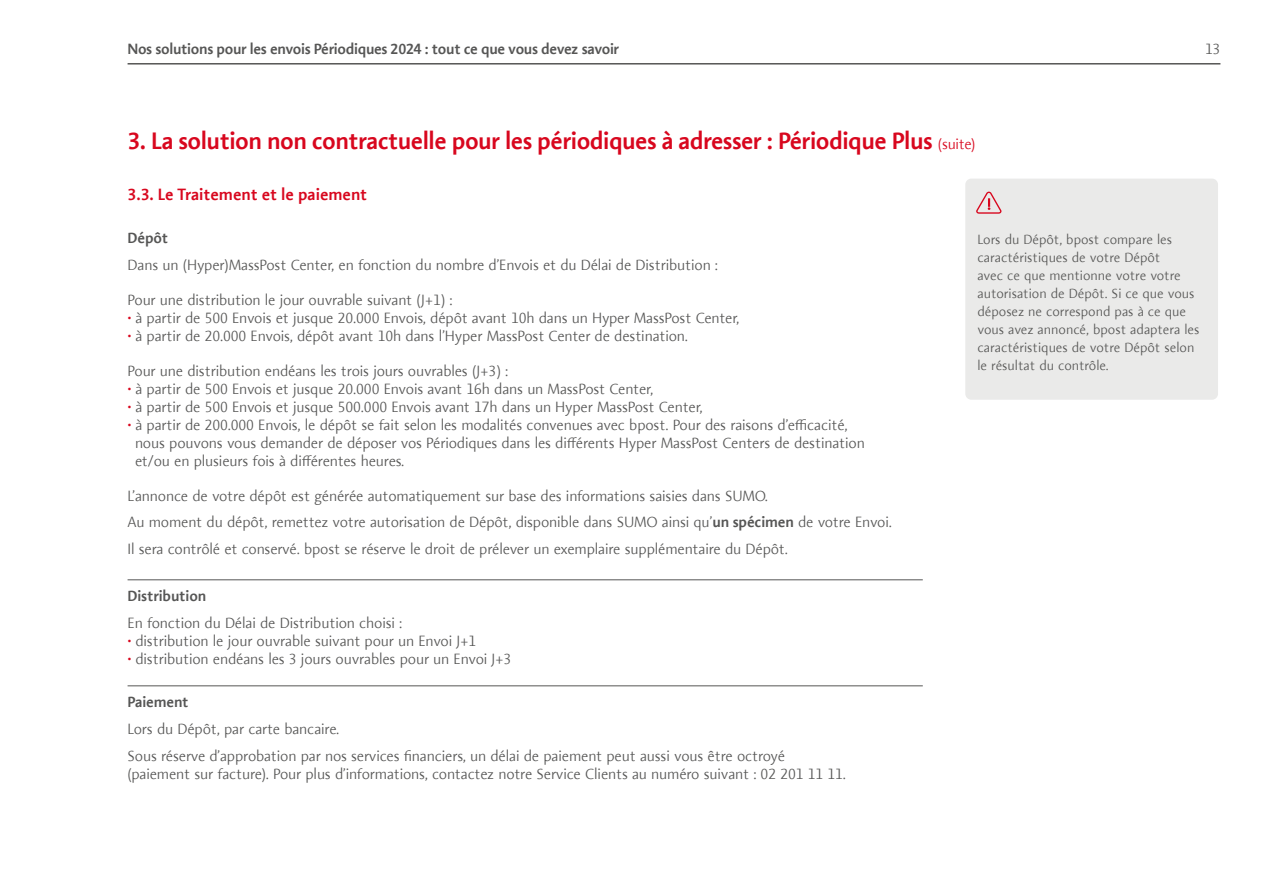
<style>
.page{position:relative;width:1263px;height:893px;background:#fff}
.page>*{position:absolute;margin:0;border:0;box-sizing:border-box;transform-origin:0 0}
.t1{font:600 24px "Aroma No 2 LT Com";letter-spacing:-.02em;color:#d8071e}
.t2{font:600 16.5px "Aroma No 2 LT Com";color:#d8071e}
.t3{font:300 15px/26.5px "Aroma No 2 LT Com";letter-spacing:-.01em;color:#565655}
.t4{font:600 15px "Aroma No 2 LT Com";letter-spacing:-.02em;color:#565655}
.t5{font:300 13.5px/18px "Aroma No 2 LT Com";color:#565655}
.s1{font-weight:300;font-size:15px}
.s2{color:#d8071e}
.s3{font-weight:600}
</style>
<div class="page">
<hr style="left:128px;top:63px;width:1092px;height:2px;background:#565655">
<hr style="left:128px;top:579px;width:795px;height:1px;background:#565655">
<hr style="left:128px;top:685px;width:795px;height:1px;background:#565655">
<div style="left:965px;top:179px;width:253px;height:221px;background:#eaeae9;border-radius:6px"></div>
<svg style="left:976px;top:192px;width:25px;height:22px"></svg>
<p class="t4" style="left:128px;top:39px;width:493px">Nos solutions pour les envois Périodiques 2024 : tout ce que vous devez savoir</p>
<p class="t3" style="left:1205px;top:35px;width:17px">13</p>
<h1 class="t1" style="left:128px;top:125px;width:849px">3. La solution non contractuelle pour les périodiques à adresser : Périodique Plus <span class="s1">(suite)</span></h1>
<p class="t2" style="left:128px;top:183px;width:241px">3.3. Le Traitement et le paiement</p>
<p class="t4" style="left:128px;top:228px;width:42px">Dépôt</p>
<p class="t3" style="left:128px;top:251px;width:592px">Dans un (Hyper)MassPost Center, en fonction du nombre d’Envois et du Délai de Distribution :</p>
<p class="t3" style="left:128px;top:286px;width:327px">Pour une distribution le jour ouvrable suivant (J+1) :</p>
<p class="t3" style="left:128px;top:304px;width:613px"><span class="s2">•</span> à partir de 500 Envois et jusque 20.000 Envois, dépôt avant 10h dans un Hyper MassPost Center,</p>
<p class="t3" style="left:128px;top:322px;width:562px"><span class="s2">•</span> à partir de 20.000 Envois, dépôt avant 10h dans l’Hyper MassPost Center de destination.</p>
<p class="t3" style="left:128px;top:357px;width:382px">Pour une distribution endéans les trois jours ouvrables (J+3) :</p>
<p class="t3" style="left:128px;top:375px;width:527px"><span class="s2">•</span> à partir de 500 Envois et jusque 20.000 Envois avant 16h dans un MassPost Center,</p>
<p class="t3" style="left:128px;top:393px;width:576px"><span class="s2">•</span> à partir de 500 Envois et jusque 500.000 Envois avant 17h dans un Hyper MassPost Center,</p>
<p class="t3" style="left:135px;top:415px;width:731px;line-height:18px;text-indent:-7px"><span class="s2">•</span> à partir de 200.000 Envois, le dépôt se fait selon les modalités convenues avec bpost. Pour des raisons d’efficacité, nous pouvons vous demander de déposer vos Périodiques dans les différents Hyper MassPost Centers de destination et/ou en plusieurs fois à différentes heures.</p>
<p class="t3" style="left:128px;top:482px;width:766px">L’annonce de votre dépôt est générée automatiquement sur base des informations saisies dans SUMO.<br>Au moment du dépôt, remettez votre autorisation de Dépôt, disponible dans SUMO ainsi qu’<span class="s3">un spécimen</span> de votre Envoi.<br>Il sera contrôlé et conservé. bpost se réserve le droit de prélever un exemplaire supplémentaire du Dépôt.</p>
<p class="t4" style="left:128px;top:586px;width:80px">Distribution</p>
<p class="t3" style="left:128px;top:609px;width:276px">En fonction du Délai de Distribution choisi :</p>
<p class="t3" style="left:128px;top:627px;width:350px"><span class="s2">•</span> distribution le jour ouvrable suivant pour un Envoi J+1</p>
<p class="t3" style="left:128px;top:645px;width:385px"><span class="s2">•</span> distribution endéans les 3 jours ouvrables pour un Envoi J+3</p>
<p class="t4" style="left:128px;top:692px;width:63px">Paiement</p>
<p class="t3" style="left:128px;top:715px;width:659px">Lors du Dépôt, par carte bancaire.<br>Sous réserve d’approbation par nos services financiers, un délai de paiement peut aussi vous être octroyé</p>
<p class="t3" style="left:128px;top:760px;width:720px">(paiement sur facture). Pour plus d’informations, contactez notre Service Clients au numéro suivant : 02 201 11 11.</p>
<p class="t5" style="left:977px;top:231px;width:224px">Lors du Dépôt, bpost compare les caractéristiques de votre Dépôt<br>avec ce que mentionne votre votre autorisation de Dépôt. Si ce que vous déposez ne correspond pas à ce que vous avez annoncé, bpost adaptera les caractéristiques de votre Dépôt selon le résultat du contrôle.</p>
</div>
